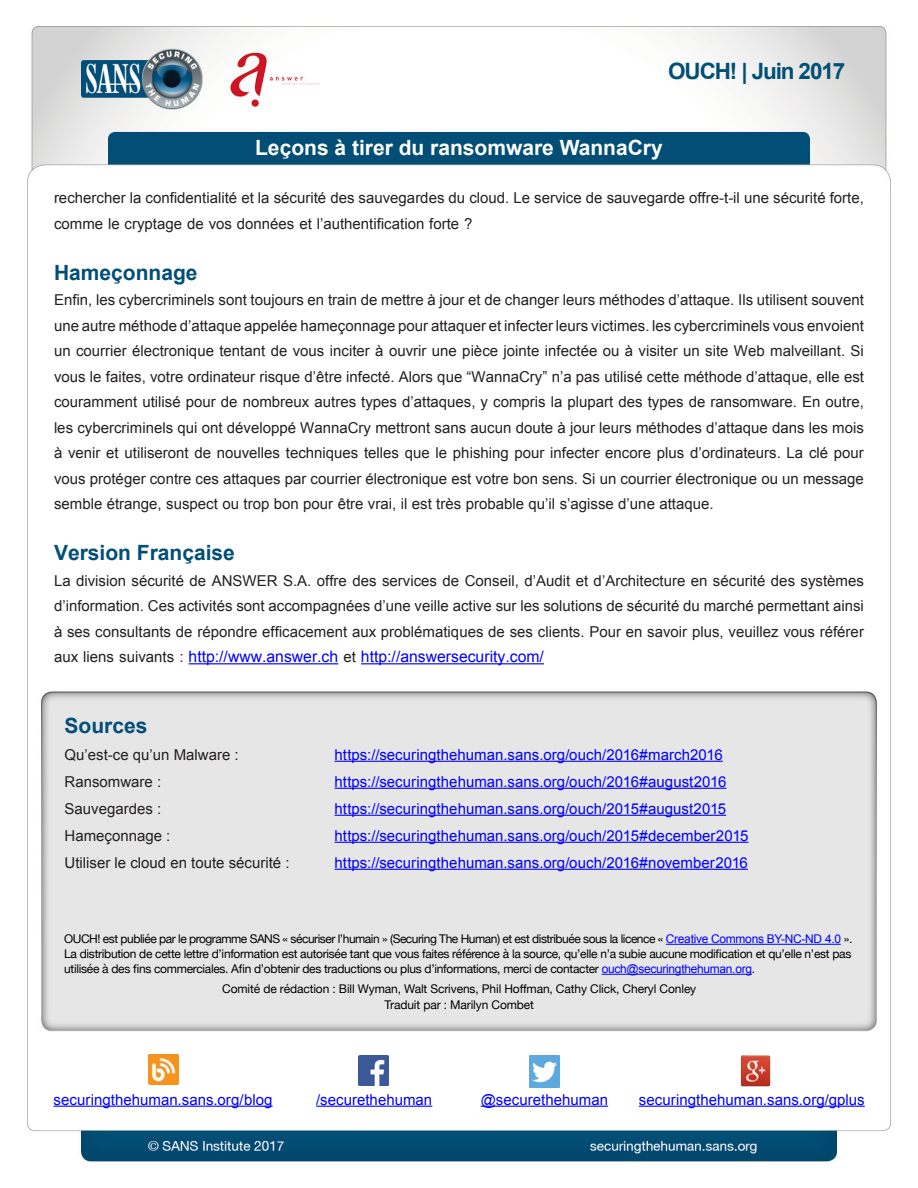
<style>
.page{position:relative;width:918px;height:1188px;background:#fff}
.page>*{position:absolute;margin:0;border:0;box-sizing:border-box;transform-origin:0 0}
.t1{font:700 22.5px "Arial";letter-spacing:-.05em;color:#004f77}
.MainText{font:700 21px "Arial";color:#024e77}
.t2{font:700 21px "Arial";color:#fff}
.MainText-2{font:15.75px "Arial";color:#00f}
.MainText-3{font:15px/25.5px "Arial";color:#231f20;text-align:justify}
.t3{font:15px "Arial";letter-spacing:.005em;color:#00f}
.t4{font:12px/15px "Helvetica Neue";letter-spacing:-.01em;color:#000;text-align:justify}
.s1{font-size:15px;color:#231f20}
.s2{font-family:"Arial";color:#00f}
</style>
<div class="page">
<img style="left:27px;top:26px;width:864px;height:1136px">
<hr style="left:189px;top:663px;width:149px;height:1px;background:#00f">
<hr style="left:361px;top:663px;width:183px;height:1px;background:#00f">
<hr style="left:666px;top:944px;width:175px;height:1px;background:#00f">
<hr style="left:602px;top:974px;width:150px;height:1px;background:#00f">
<hr style="left:335px;top:761px;width:388px;height:1px;background:#00f">
<hr style="left:335px;top:788px;width:391px;height:1px;background:#00f">
<hr style="left:335px;top:815px;width:391px;height:1px;background:#00f">
<hr style="left:335px;top:842px;width:413px;height:1px;background:#00f">
<hr style="left:335px;top:869px;width:413px;height:1px;background:#00f">
<img style="left:148px;top:1054px;width:30px;height:30px">
<hr style="left:54px;top:1106px;width:219px;height:1px;background:#00f">
<img style="left:359px;top:1055px;width:30px;height:30px">
<hr style="left:316px;top:1106px;width:116px;height:1px;background:#00f">
<img style="left:530px;top:1055px;width:30px;height:32px">
<hr style="left:481px;top:1106px;width:127px;height:1px;background:#00f">
<img style="left:741px;top:1054px;width:30px;height:32px">
<hr style="left:639px;top:1106px;width:226px;height:1px;background:#00f">
<h1 class="t1" style="left:668px;top:56px;width:179px">OUCH! | Juin 2017</h1>
<h2 class="t2" style="left:255px;top:134px;width:409px">Leçons à tirer du ransomware WannaCry</h2>
<p class="MainText-3" style="left:54px;top:185px;width:811px">rechercher la confidentialité et la sécurité des sauvegardes du cloud. Le service de sauvegarde offre i l-t- une sécurité forte, comme le cryptage de vos données et ’l authentification forte ?</p>
<p class="MainText" style="left:54px;top:258px;width:145px">Hameçonnage</p>
<p class="MainText-3" style="left:54px;top:287px;width:812px">Enfin, les cybercriminels sont toujours en train de mettre à jour et de changer leurs méthodes ’d attaque. Ils utilisent souvent une autre méthode ’d attaque appelée hameçonnage pour attaquer et infecter leurs victimes. les cybercriminels vous envoient un courrier électronique tentant de vous inciter à ouvrir une pièce jointe infectée ou à visiter un site Web malveillant. Si vous le faites, votre ordinateur risque ’d être infecté. Alors que “WannaCry” a’n pas utilisé cette méthode ’d attaque, elle est couramment utilisé pour de nombreux autres types ’d attaques y, compris la plupart des types de ransomware. En outre, les cybercriminels qui ont développé WannaCry mettront sans aucun doute à jour leurs méthodes ’d attaque dans les mois à venir et utiliseront de nouvelles techniques telles que le phishing pour infecter encore plus ’d ordinateurs. La clé pour vous protéger contre ces attaques par courrier électronique est votre bon sens. Si un courrier électronique ou un message semble étrange, suspect ou trop bon pour être vrai il, est très probable qu ’si l’ agisse ’d une attaque.</p>
<p class="MainText" style="left:54px;top:539px;width:182px">Version Française</p>
<p class="MainText-3" style="left:54px;top:568px;width:811px">La division sécurité de ANSWER S A. . offre des services de Conseil ’d, Audit et ’d Architecture en sécurité des systèmes ’d information. Ces activités sont accompagnées ’d une veille active sur les solutions de sécurité du marché permettant ainsi à ses consultants de répondre efficacement aux problématiques de ses clients. Pour en savoir plus, veuillez vous référer</p>
<p class="MainText-2" style="left:54px;top:646px;width:491px"><span class="s1">aux liens suivants :</span> http://www.answer.ch <span class="s1">et</span> http://answersecurity.com/</p>
<p class="MainText" style="left:65px;top:711px;width:84px">Sources</p>
<p class="MainText-3" style="left:65px;top:742px;width:176px">Qu’est-ce qu’un Malware :</p>
<p class="t3" style="left:335px;top:745px;width:390px">https://securingthehuman.sans.org/ouch/2016#march2016</p>
<p class="MainText-3" style="left:65px;top:769px;width:98px">Ransomware :</p>
<p class="t3" style="left:335px;top:772px;width:393px">https://securingthehuman.sans.org/ouch/2016#august2016</p>
<p class="MainText-3" style="left:65px;top:796px;width:98px">Sauvegardes :</p>
<p class="t3" style="left:335px;top:799px;width:393px">https://securingthehuman.sans.org/ouch/2015#august2015</p>
<p class="MainText-3" style="left:65px;top:823px;width:107px">Hameçonnage :</p>
<p class="t3" style="left:335px;top:826px;width:415px">https://securingthehuman.sans.org/ouch/2015#december2015</p>
<p class="MainText-3" style="left:65px;top:850px;width:227px">Utiliser le cloud en toute sécurité :</p>
<p class="t3" style="left:335px;top:853px;width:415px">https://securingthehuman.sans.org/ouch/2016#november2016</p>
<p class="t4" style="left:64px;top:932px;width:790px">OUCH! est publiée par le programme SANS « sécuriser ’l humain » (Securing The Human) et est distribuée sous la licence « <span class="s2">Creative Commons BY-NC-ND 4.0</span> .« La distribution de cette lettre ’d information est autorisée tant que vous faites référence laà source, qu’elle a’n subie aucune modification et qu’elle ’n est pas utilisée à des fins commerciales. Afin ’d obtenir des traductions ou plus ’d informations, merci de contacter <span class="s2">ouch@securingthehuman.org</span>.</p>
<p class="t4" style="left:222px;top:981px;width:476px">Comité de rédaction : Bill Wyman, Walt Scrivens, Phil Hoffman, Cathy Click, Cheryl Conley</p>
<p class="t4" style="left:385px;top:998px;width:151px">Traduit par : Marilyn Combet</p>
<p class="t3" style="left:54px;top:1090px;width:221px">securingthehuman.sans.org/blog</p>
<p class="t3" style="left:316px;top:1090px;width:118px">/securethehuman</p>
<p class="t3" style="left:481px;top:1090px;width:129px">@securethehuman</p>
<p class="t3" style="left:639px;top:1090px;width:227px">securingthehuman.sans.org/gplus</p>
</div>
